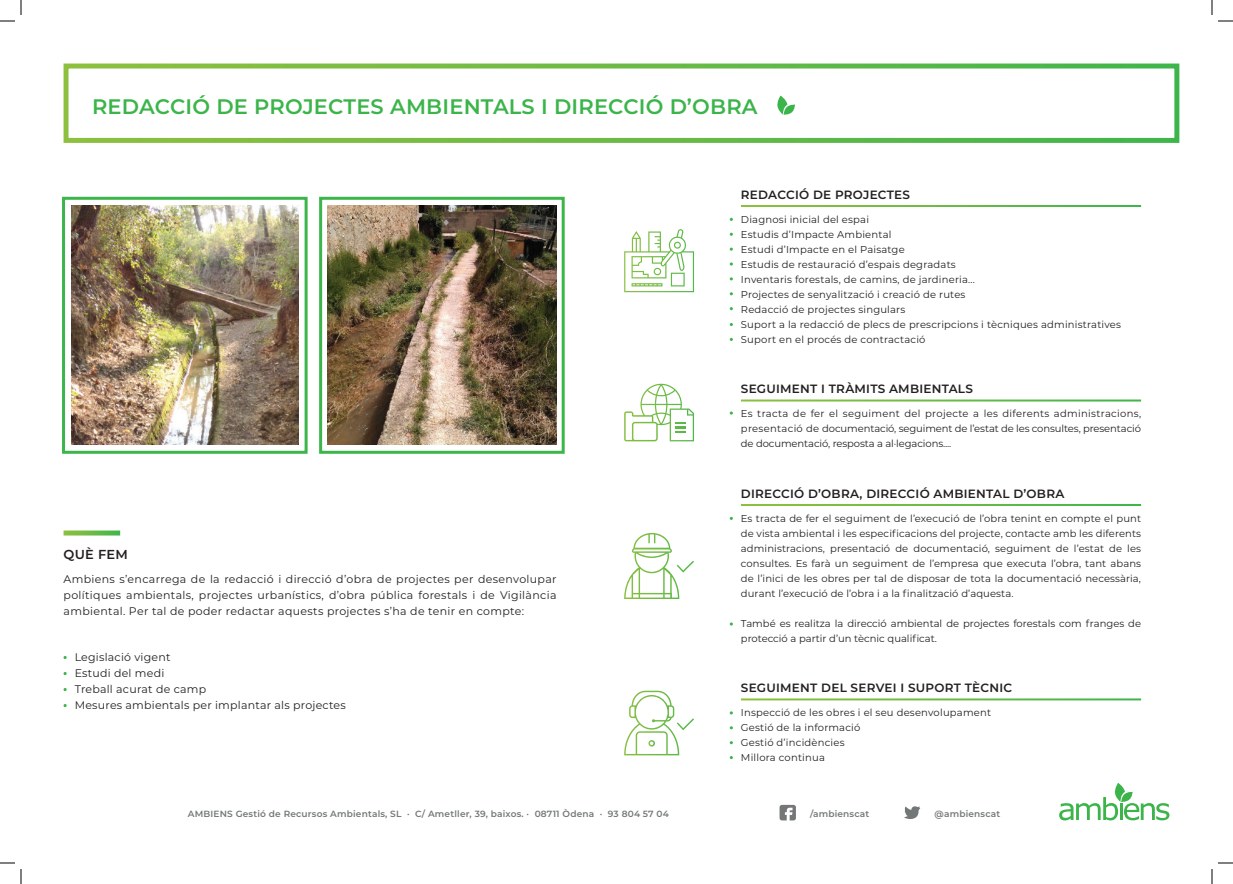
<style>
.page{position:relative;width:1233px;height:884px;background:#fff}
.page>*{position:absolute;margin:0;border:0;box-sizing:border-box;transform-origin:0 0}
.t1{font:600 21px "Montserrat";letter-spacing:.01em;color:#3bb54a}
.t2{font:600 13px "Montserrat";letter-spacing:.02em;color:#231f20}
.t3{font:600 12px "Montserrat";letter-spacing:.02em;color:#231f20}
.t4{font:11px/16px "Montserrat";letter-spacing:.02em;color:#231f20;text-align:justify}
.t5{font:10px/15px "Montserrat";letter-spacing:.02em;color:#231f20;text-align:justify}
.t6{font:10px/15px "Montserrat";color:#231f20}
.t7{font:600 9px "Montserrat";letter-spacing:.02em;color:#747778}
</style>
<div class="page">
<div style="left:62px;top:197px;width:245px;height:257px;border:3px solid #3cb54b"></div>
<div style="left:319px;top:197px;width:245px;height:257px;border:3px solid #3cb54b"></div>
<div style="left:64px;top:64px;width:1115px;height:79px;border:5px solid #fff"></div>
<svg style="left:624px;top:533px;width:70px;height:66px"></svg>
<svg style="left:624px;top:384px;width:70px;height:57px"></svg>
<img style="left:71px;top:206px;width:227px;height:239px">
<img style="left:327px;top:206px;width:229px;height:239px">
<svg style="left:64px;top:530px;width:56px;height:5px"></svg>
<svg style="left:730px;top:622px;width:3px;height:4px"></svg>
<svg style="left:730px;top:411px;width:3px;height:4px"></svg>
<svg style="left:730px;top:262px;width:3px;height:4px"></svg>
<svg style="left:624px;top:691px;width:70px;height:64px"></svg>
<svg style="left:624px;top:229px;width:70px;height:63px"></svg>
<svg style="left:1059px;top:783px;width:110px;height:37px"></svg>
<svg style="left:777px;top:96px;width:18px;height:19px"></svg>
<svg style="left:779px;top:805px;width:17px;height:15px"></svg>
<svg style="left:904px;top:806px;width:16px;height:13px"></svg>
<svg style="left:1218px;top:20px;width:15px;height:2px"></svg>
<svg style="left:1218px;top:862px;width:15px;height:2px"></svg>
<svg style="left:0;top:0;width:22px;height:22px"></svg>
<svg style="left:0;top:862px;width:22px;height:22px"></svg>
<svg style="left:1211px;top:0;width:1px;height:15px"></svg>
<svg style="left:1211px;top:869px;width:1px;height:15px"></svg>
<h1 class="t1" style="left:92px;top:91px;width:667px">REDACCIÓ DE PROJECTES AMBIENTALS I DIRECCIÓ D’OBRA</h1>
<p class="t3" style="left:741px;top:186px;width:171px">REDACCIÓ DE PROJECTES</p>
<p class="t5" style="left:741px;top:211px;width:382px;text-align:left">Diagnosi inicial del espai<br>Estudis d’Impacte Ambiental<br>Estudi d’Impacte en el Paisatge<br>Estudis de restauració d’espais degradats<br>Inventaris forestals, de camins, de jardineria...<br>Projectes de senyalització i creació de rutes<br>Redacció de projectes singulars<br>Suport a la redacció de plecs de prescripcions i tècniques administratives Suport en el procés de contractació</p>
<p class="t3" style="left:741px;top:381px;width:233px">SEGUIMENT I TRÀMITS AMBIENTALS</p>
<p class="t5" style="left:741px;top:406px;width:402px">Es tracta de fer el seguiment del projecte a les diferents administracions, presentació de documentació, seguiment de l’estat de les consultes, presentació de documentació, resposta a al·legacions....</p>
<h2 class="t2" style="left:64px;top:546px;width:66px">QUÈ FEM</h2>
<p class="t4" style="left:64px;top:571px;width:494px">Ambiens s’encarrega de la redacció i direcció d’obra de projectes per desenvolupar polítiques ambientals, projectes urbanístics, d’obra pública forestals i de Vigilància ambiental. Per tal de poder redactar aquests projectes s’ha de tenir en compte:</p>
<p class="t4" style="left:75px;top:648px;width:273px;text-align:left">Legislació vigent<br>Estudi del medi<br>Treball acurat de camp<br>Mesures ambientals per implantar als projectes</p>
<p class="t3" style="left:741px;top:485px;width:325px">DIRECCIÓ D’OBRA, DIRECCIÓ AMBIENTAL D’OBRA</p>
<p class="t5" style="left:741px;top:510px;width:402px">Es tracta de fer el seguiment de l’execució de l’obra tenint en compte el punt de vista ambiental i les especificacions del projecte, contacte amb les diferents administracions, presentació de documentació, seguiment de l’estat de les consultes. Es farà un seguiment de l’empresa que executa l’obra, tant abans de l’inici de les obres per tal de disposar de tota la documentació necessària, durant l’execució de l’obra i a la finalització d’aquesta.</p>
<p class="t6" style="left:741px;top:615px;width:402px">També es realitza la direcció ambiental de projectes forestals com franges de protecció a partir d’un tècnic qualificat.</p>
<p class="t3" style="left:741px;top:680px;width:273px">SEGUIMENT DEL SERVEI I SUPORT TÈCNIC</p>
<p class="t5" style="left:741px;top:705px;width:252px;text-align:left">Inspecció de les obres i el seu desenvolupament<br>Gestió de la informació<br>Gestió d’incidències<br>Millora continua</p>
<p class="t7" style="left:188px;top:808px;width:483px">AMBIENS Gestió de Recursos Ambientals, SL · C/ Ametller, 39, baixos. · 08711 Òdena · 93 804 57 04</p>
<p class="t7" style="left:810px;top:807px;width:61px">/ambienscat</p>
<p class="t7" style="left:934px;top:807px;width:67px">@ambienscat</p>
</div>
